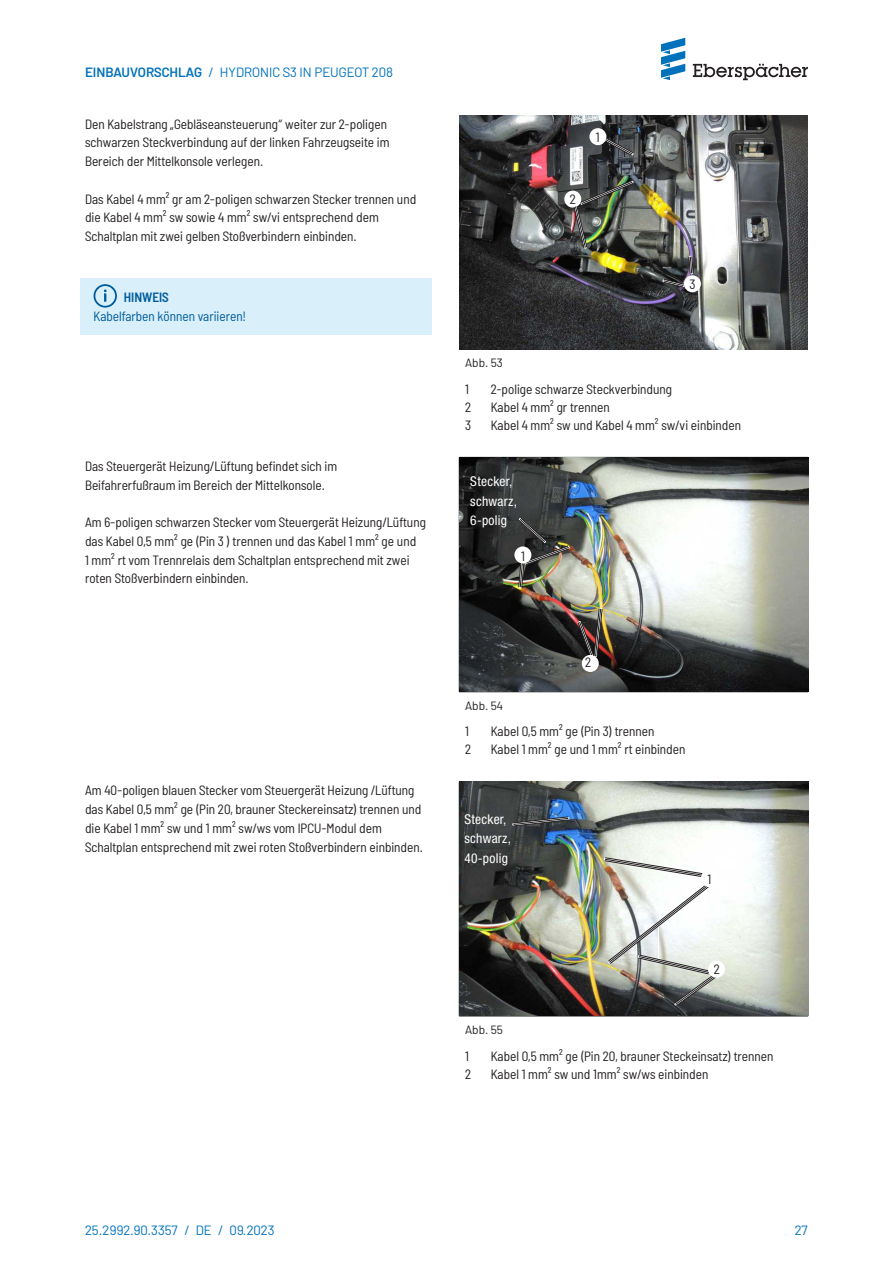
<style>
.page{position:relative;width:893px;height:1263px;background:#fff}
.page>*{position:absolute;margin:0;border:0;box-sizing:border-box;transform-origin:0 0}
.t1{font:semi-condensed 13.5px/18.8px "Barlow";color:#231f20}
.t2{font:13.5px "Barlow";color:#0072bc}
.t3{font:condensed 13.5px/19.5px "Helvetica Neue LTW1 G";letter-spacing:.02em;color:#fff}
.t4{font:semi-condensed 13.5px "Barlow";color:#005d9c}
.t5{font:600 semi-condensed 13.5px "Barlow";color:#005d9c}
.t6{font:12px "Barlow";color:#231f20}
.s1{font-weight:600}
</style>
<div class="page">
<div style="left:81px;top:278px;width:351px;height:38px;background:#d9effa"></div>
<div style="left:81px;top:297px;width:351px;height:37px;background:#d9effa"></div>
<svg style="left:94px;top:284px;width:23px;height:24px"></svg>
<img style="left:459px;top:115px;width:349px;height:234px">
<svg style="left:599px;top:134px;width:37px;height:24px"></svg>
<div style="left:589px;top:128px;width:17px;height:17px;background:#fff;border-radius:50%"></div>
<div style="left:564px;top:191px;width:17px;height:17px;background:#fff;border-radius:50%"></div>
<hr style="left:459px;top:457px;width:349px;height:1px;background:#231f20">
<hr style="left:808px;top:458px;width:1px;height:234px;background:#231f20">
<img style="left:459px;top:458px;width:349px;height:234px">
<svg style="left:576px;top:606px;width:28px;height:53px"></svg>
<svg style="left:514px;top:546px;width:17px;height:17px"></svg>
<div style="left:582px;top:655px;width:17px;height:17px;background:#fff;border-radius:50%"></div>
<hr style="left:459px;top:781px;width:349px;height:1px;background:#231f20">
<hr style="left:808px;top:782px;width:1px;height:234px;background:#231f20">
<hr style="left:459px;top:1016px;width:349px;height:1px;background:#231f20">
<img style="left:459px;top:782px;width:349px;height:234px">
<svg style="left:602px;top:856px;width:118px;height:152px"></svg>
<svg style="left:510px;top:815px;width:61px;height:13px"></svg>
<div style="left:701px;top:870px;width:17px;height:17px;background:#fff;border-radius:50%"></div>
<div style="left:708px;top:961px;width:17px;height:17px;background:#fff;border-radius:50%"></div>
<img style="left:572px;top:178px;width:64px;height:73px">
<img style="left:516px;top:515px;width:56px;height:75px">
<div style="left:684px;top:275px;width:17px;height:17px;background:#fff;border-radius:50%"></div>
<svg style="left:660px;top:254px;width:35px;height:35px"></svg>
<svg style="left:693px;top:64px;width:115px;height:16px"></svg>
<svg style="left:661px;top:38px;width:24px;height:42px"></svg>
<p class="t2" style="left:85px;top:63px;width:309px"><span class="s1">EINBAUVORSCHLAG</span> / HYDRONIC S3 IN PEUGEOT 208</p>
<p class="t1" style="left:85px;top:113px;width:306px">Den Kabelstrang „Gebläseansteuerung“ weiter zur 2-poligen schwarzen Steckverbindung auf der linken Fahrzeugseite im<br>Bereich der Mittelkonsole verlegen.</p>
<p class="t1" style="left:85px;top:188px;width:333px">Das Kabel 4 mm² gr am 2-poligen schwarzen Stecker trennen und die Kabel 4 mm² sw sowie 4 mm² sw/vi entsprechend dem<br>Schaltplan mit zwei gelben Stoßverbindern einbinden.</p>
<p class="t5" style="left:124px;top:288px;width:47px">HINWEIS</p>
<p class="t4" style="left:94px;top:306px;width:154px">Kabelfarben können variieren!</p>
<p class="t1" style="left:85px;top:456px;width:254px">Das Steuergerät Heizung/Lüftung befindet sich im<br>Beifahrerfußraum im Bereich der Mittelkonsole.</p>
<p class="t1" style="left:85px;top:512px;width:342px">Am 6-poligen schwarzen Stecker vom Steuergerät Heizung/Lüftung das Kabel 0,5 mm² ge (Pin 3 ) trennen und das Kabel 1 mm² ge und<br>1 mm² rt vom Trennrelais dem Schaltplan entsprechend mit zwei roten Stoßverbindern einbinden.</p>
<p class="t1" style="left:85px;top:780px;width:339px">Am 40-poligen blauen Stecker vom Steuergerät Heizung /Lüftung das Kabel 0,5 mm² ge (Pin 20, brauner Steckereinsatz) trennen und die Kabel 1 mm² sw und 1 mm² sw/ws vom IPCU-Modul dem Schaltplan entsprechend mit zwei roten Stoßverbindern einbinden.</p>
<p class="t1" style="left:596px;top:127px;width:5px">1</p>
<p class="t1" style="left:570px;top:189px;width:8px">2</p>
<p class="t1" style="left:689px;top:273px;width:7px">3</p>
<p class="t6" style="left:465px;top:354px;width:39px">Abb. 53</p>
<p class="t1" style="left:465px;top:379px;width:5px">1</p>
<p class="t1" style="left:491px;top:379px;width:183px">2-polige schwarze Steckverbindung</p>
<p class="t1" style="left:465px;top:397px;width:8px">2</p>
<p class="t1" style="left:491px;top:397px;width:121px">Kabel 4 mm² gr trennen</p>
<p class="t1" style="left:465px;top:415px;width:7px">3</p>
<p class="t1" style="left:491px;top:415px;width:252px">Kabel 4 mm² sw und Kabel 4 mm² sw/vi einbinden</p>
<p class="t3" style="left:470px;top:472px;width:48px">Stecker, schwarz,<br>6-polig</p>
<p class="t1" style="left:521px;top:545px;width:5px">1</p>
<p class="t1" style="left:585px;top:652px;width:8px">2</p>
<p class="t6" style="left:465px;top:697px;width:39px">Abb. 54</p>
<p class="t1" style="left:465px;top:721px;width:5px">1</p>
<p class="t1" style="left:491px;top:721px;width:165px">Kabel 0,5 mm² ge (Pin 3) trennen</p>
<p class="t1" style="left:465px;top:739px;width:8px">2</p>
<p class="t1" style="left:491px;top:739px;width:196px">Kabel 1 mm² ge und 1 mm² rt einbinden</p>
<p class="t3" style="left:464px;top:809px;width:48px">Stecker, schwarz,<br>40-polig</p>
<p class="t1" style="left:708px;top:869px;width:5px">1</p>
<p class="t1" style="left:714px;top:959px;width:8px">2</p>
<p class="t6" style="left:465px;top:1021px;width:39px">Abb. 55</p>
<p class="t1" style="left:465px;top:1045px;width:5px">1</p>
<p class="t1" style="left:491px;top:1045px;width:284px">Kabel 0,5 mm² ge (Pin 20, brauner Steckeinsatz) trennen</p>
<p class="t1" style="left:465px;top:1063px;width:8px">2</p>
<p class="t1" style="left:491px;top:1063px;width:219px">Kabel 1 mm² sw und 1mm² sw/ws einbinden</p>
<p class="t2" style="left:85px;top:1220px;width:191px">25.2992.90.3357 / DE / 09.2023</p>
<p class="t2" style="left:795px;top:1220px;width:15px">27</p>
</div>
